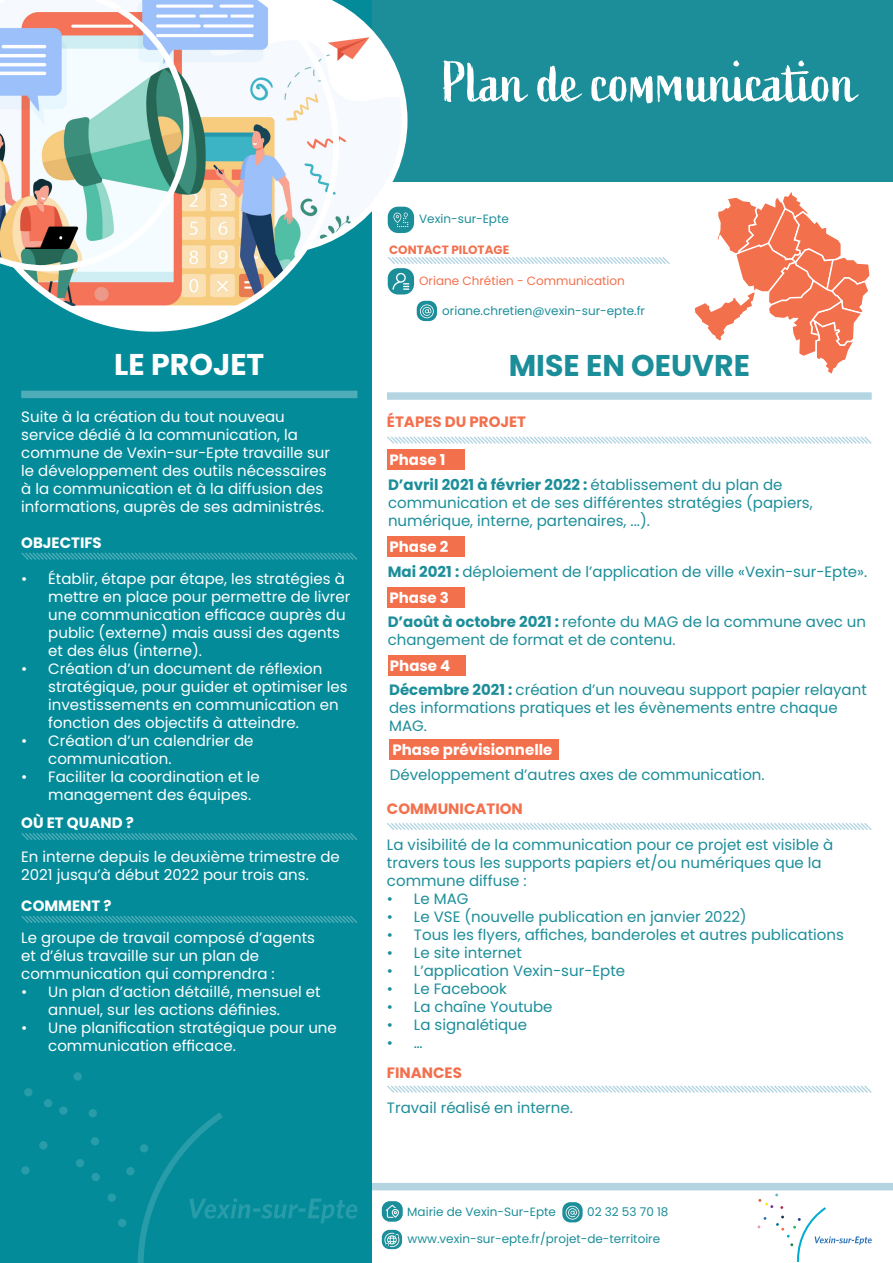
<style>
.page{position:relative;width:893px;height:1263px;background:#fff}
.page>*{position:absolute;margin:0;border:0;box-sizing:border-box;transform-origin:0 0}
.t1{font:57px "Active";color:#fff}
.t2{font:700 30px "Poppins";color:#1c8e99}
.t3{font:700 30px "Poppins";color:#fff}
.t4{font:15px/18px "Poppins";color:#fff}
.t5{font:15px/18px "Poppins";color:#1c8e99}
.t6{font:700 15px "Poppins";color:#fff}
.t7{font:700 15px/25px "Poppins";color:#1c8e99}
.t8{font:700 15px "Poppins";color:#f3704d}
.t9{font:12px "Poppins";color:#1c8e99}
.t10{font:12px "Poppins";color:#f3704d}
.t11{font:700 12px "Poppins";color:#f3704d}
.s1{color:#fff}
.s2{font-weight:400}
.s3{font-weight:700;color:#fff}
.s4{font-weight:700}
</style>
<div class="page">
<div style="left:0;top:0;width:893px;height:182px;background:#1c8e99"></div>
<div style="left:0;top:0;width:371px;height:1263px;background:#048b9a"></div>
<div style="left:118px;top:1219px;width:8px;height:8px;background:#299ca9;border-radius:50%"></div>
<div style="left:89px;top:1109px;width:8px;height:8px;background:#299ca9;border-radius:50%"></div>
<div style="left:91px;top:1173px;width:9px;height:8px;background:#299ca9;border-radius:50%"></div>
<svg style="left:76px;top:1159px;width:8px;height:8px"></svg>
<svg style="left:59px;top:1106px;width:9px;height:9px"></svg>
<div style="left:24px;top:1088px;width:9px;height:8px;background:#299ca9;border-radius:50%"></div>
<div style="left:74px;top:1072px;width:8px;height:9px;background:#299ca9;border-radius:50%"></div>
<div style="left:126px;top:1167px;width:9px;height:8px;background:#299ca9;border-radius:50%"></div>
<div style="left:91px;top:1137px;width:8px;height:8px;background:#299ca9;border-radius:50%"></div>
<div style="left:39px;top:1141px;width:9px;height:8px;background:#299ca9;border-radius:50%"></div>
<div style="left:44px;top:1099px;width:8px;height:8px;background:#299ca9;border-radius:50%"></div>
<svg style="left:107px;top:1193px;width:9px;height:9px"></svg>
<svg style="left:21px;top:1166px;width:9px;height:9px"></svg>
<svg style="left:137px;top:1112px;width:220px;height:151px"></svg>
<svg style="left:339px;top:0;width:68px;height:254px"></svg>
<svg style="left:16px;top:0;width:323px;height:332px;background:#b1c7c6"></svg>
<svg style="left:0;top:0;width:189px;height:271px;background:#c0cac6"></svg>
<div style="left:388px;top:207px;width:26px;height:26px;background:#1c8e99;border-radius:10px"></div>
<svg style="left:393px;top:213px;width:15px;height:14px"></svg>
<svg style="left:417px;top:301px;width:20px;height:20px"></svg>
<svg style="left:562px;top:1202px;width:21px;height:20px"></svg>
<svg style="left:382px;top:1230px;width:20px;height:19px"></svg>
<svg style="left:382px;top:1201px;width:21px;height:21px"></svg>
<svg style="left:757px;top:1193px;width:115px;height:68px"></svg>
<div style="left:387px;top:449px;width:78px;height:21px;background:#f3704d"></div>
<div style="left:21px;top:391px;width:336px;height:7px;background:#4eadb8"></div>
<svg style="left:21px;top:552px;width:336px;height:8px"></svg>
<svg style="left:21px;top:833px;width:337px;height:7px"></svg>
<svg style="left:21px;top:916px;width:336px;height:7px"></svg>
<svg style="left:387px;top:436px;width:485px;height:8px"></svg>
<div style="left:387px;top:392px;width:485px;height:8px;background:#b3d5e2"></div>
<div style="left:387px;top:536px;width:78px;height:20px;background:#f3704d"></div>
<div style="left:387px;top:587px;width:78px;height:21px;background:#f3704d"></div>
<div style="left:390px;top:739px;width:169px;height:21px;background:#f3704d"></div>
<svg style="left:387px;top:823px;width:485px;height:7px"></svg>
<svg style="left:387px;top:257px;width:283px;height:37px"></svg>
<div style="left:371px;top:1183px;width:522px;height:7px;background:#b3d5e2"></div>
<svg style="left:387px;top:1085px;width:485px;height:8px"></svg>
<div style="left:388px;top:655px;width:78px;height:21px;background:#f3704d"></div>
<svg style="left:694px;top:192px;width:176px;height:182px"></svg>
<h1 class="t1" style="left:443px;top:49px;width:414px">Plan de communication</h1>
<p class="t9" style="left:419px;top:212px;width:91px">Vexin-sur-Epte</p>
<p class="t11" style="left:389px;top:242px;width:122px">CONTACT PILOTAGE</p>
<p class="t10" style="left:419px;top:274px;width:207px">Oriane Chrétien - Communication</p>
<p class="t9" style="left:442px;top:303px;width:204px">oriane.chretien@vexin-sur-epte.fr</p>
<h2 class="t3" style="left:114px;top:347px;width:152px">LE PROJET</h2>
<h2 class="t2" style="left:509px;top:348px;width:243px">MISE EN OEUVRE</h2>
<p class="t4" style="left:21px;top:408px;width:310px">Suite à la création du tout nouveau service dédié à la communication, la commune de Vexin-sur-Epte travaille sur le développement des outils nécessaires à la communication et à la diffusion des informations, auprès de ses administrés.</p>
<p class="t6" style="left:21px;top:534px;width:82px">OBJECTIFS</p>
<p class="t4" style="left:48px;top:570px;width:304px;text-indent:-27px">• Établir, étape par étape, les stratégies à mettre en place pour permettre de livrer une communication efficace auprès du public (externe) mais aussi des agents et des élus (interne).</p>
<p class="t4" style="left:48px;top:660px;width:301px;text-indent:-27px">• Création d’un document de réflexion stratégique, pour guider et optimiser les investissements en communication en fonction des objectifs à atteindre.</p>
<p class="t4" style="left:48px;top:732px;width:207px;text-indent:-27px">• Création d’un calendrier de communication.</p>
<p class="t4" style="left:48px;top:768px;width:213px;text-indent:-27px">• Faciliter la coordination et le management des équipes.</p>
<p class="t6" style="left:21px;top:814px;width:114px">OÙ ET QUAND ?</p>
<p class="t4" style="left:21px;top:848px;width:320px">En interne depuis le deuxième trimestre de<br>2021 jusqu’à début 2022 pour trois ans.</p>
<p class="t6" style="left:21px;top:897px;width:92px">COMMENT ?</p>
<p class="t4" style="left:21px;top:929px;width:295px">Le groupe de travail composé d’agents et d’élus travaille sur un plan de communication qui comprendra :</p>
<p class="t4" style="left:48px;top:983px;width:274px;text-indent:-27px">• Un plan d’action détaillé, mensuel et annuel, sur les actions définies.</p>
<p class="t4" style="left:48px;top:1019px;width:290px;text-indent:-27px">• Une planification stratégique pour une communication efficace.</p>
<p class="t8" style="left:387px;top:413px;width:141px">ÉTAPES DU PROJET</p>
<p class="t7" style="left:388px;top:448px;width:396px"><span class="s1">Phase 1<br></span>D’avril 2021 à février 2022 : <span class="s2">établissement du plan de</span></p>
<p class="t5" style="left:388px;top:494px;width:426px">communication et de ses différentes stratégies (papiers, numérique, interne, partenaires, ...).</p>
<p class="t5" style="left:388px;top:534px;width:481px;line-height:24.9px"><span class="s3">Phase 2<br></span><span class="s4">Mai 2021 :</span> déploiement de l’application de ville «Vexin-sur-Epte».</p>
<p class="t5" style="left:388px;top:613px;width:480px"><span class="s4">D’août à octobre 2021 :</span> refonte du MAG de la commune avec un changement de format et de contenu.</p>
<p class="t6" style="left:389px;top:589px;width:61px">Phase 3</p>
<p class="t5" style="left:389px;top:654px;width:479px;line-height:24.2px"><span class="s3">Phase 4<br></span><span class="s4">Décembre 2021 :</span> création d’un nouveau support papier relayant</p>
<p class="t5" style="left:389px;top:699px;width:450px">des informations pratiques et les évènements entre chaque<br>MAG.</p>
<p class="t6" style="left:392px;top:741px;width:162px">Phase prévisionnelle</p>
<p class="t5" style="left:390px;top:765px;width:376px">Développement d’autres axes de communication.</p>
<p class="t8" style="left:387px;top:800px;width:137px">COMMUNICATION</p>
<p class="t5" style="left:387px;top:836px;width:448px">La visibilité de la communication pour ce projet est visible à travers tous les supports papiers et/ou numériques que la commune diffuse :</p>
<p class="t5" style="left:387px;top:890px;width:83px">• Le MAG</p>
<p class="t5" style="left:387px;top:908px;width:361px">• Le VSE (nouvelle publication en janvier 2022)</p>
<p class="t5" style="left:387px;top:926px;width:458px">• Tous les flyers, affiches, banderoles et autres publications</p>
<p class="t5" style="left:387px;top:944px;width:137px">• Le site internet</p>
<p class="t5" style="left:387px;top:962px;width:240px">• L’application Vexin-sur-Epte</p>
<p class="t5" style="left:387px;top:980px;width:121px">• Le Facebook</p>
<p class="t5" style="left:387px;top:998px;width:167px">• La chaîne Youtube</p>
<p class="t5" style="left:387px;top:1016px;width:142px">• La signalétique</p>
<p class="t5" style="left:387px;top:1034px;width:37px">• …</p>
<p class="t8" style="left:387px;top:1064px;width:77px">FINANCES</p>
<p class="t5" style="left:387px;top:1098px;width:187px">Travail réalisé en interne.</p>
<p class="t9" style="left:407px;top:1205px;width:150px">Mairie de Vexin-Sur-Epte</p>
<p class="t9" style="left:587px;top:1205px;width:83px">02 32 53 70 18</p>
<p class="t9" style="left:407px;top:1231px;width:254px">www.vexin-sur-epte.fr/projet-de-territoire</p>
</div>
